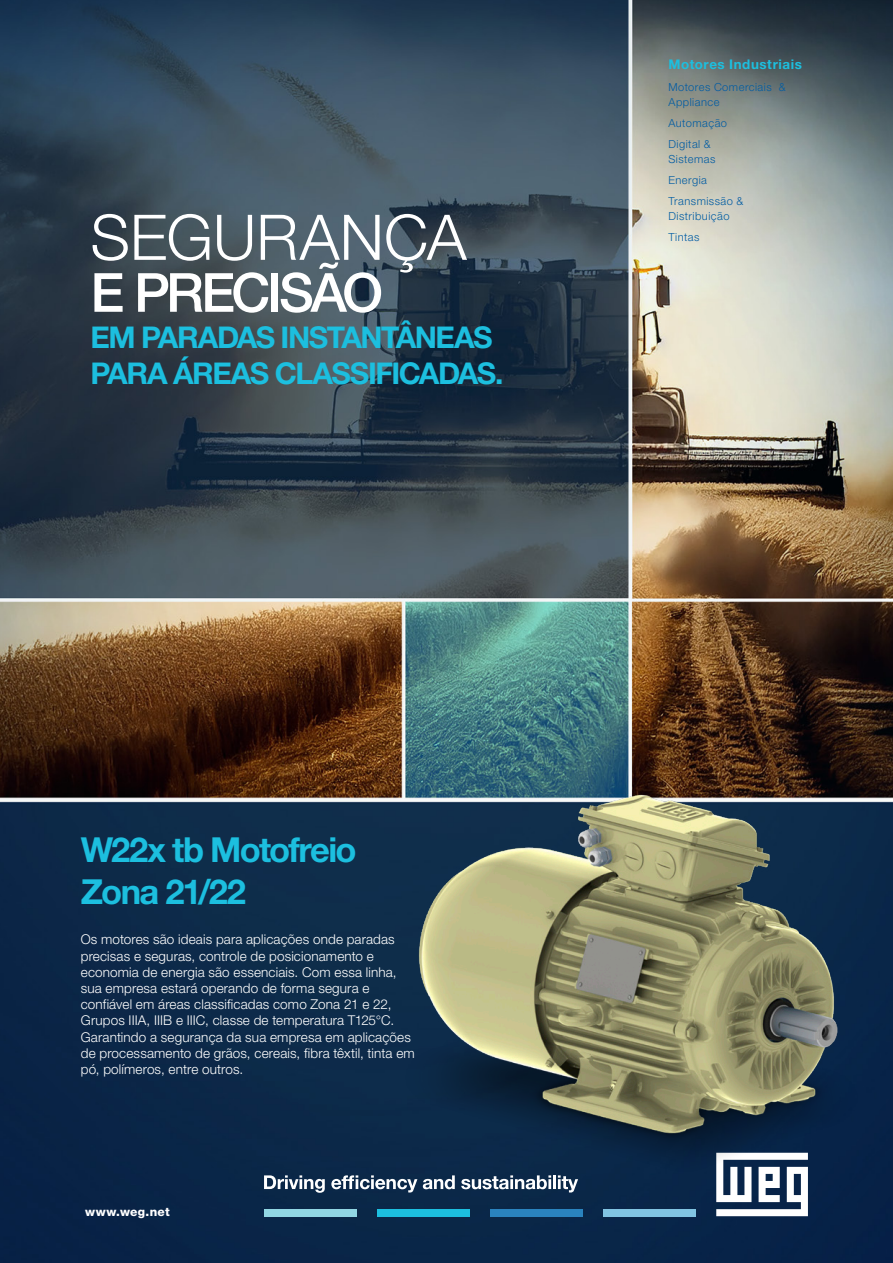
<style>
.page{position:relative;width:893px;height:1263px;background:#fff}
.page>*{position:absolute;margin:0;border:0;box-sizing:border-box;transform-origin:0 0}
.t1{font:300 63px "Helvetica Neue LT Pro";color:#fff}
.t2{font:500 54px "Helvetica Neue LT Pro";letter-spacing:-.06em;color:#fff}
.titulo{font:700 34.5px/41.4px "Helvetica Neue LT Pro";letter-spacing:-.05em;color:#1cbfdf}
.t3{font:700 30px/36px "Helvetica Neue LT Pro";letter-spacing:-.05em;color:#1cbfdf}
.t4{font:300 13.5px/16.2px "Helvetica Neue LT Pro";letter-spacing:.01em;color:#fff}
.t5{font:700 13.35px "Helvetica Neue LT Pro";letter-spacing:.045em;color:#1cbfdf}
.t6{font:800 12px "Helvetica Neue LT Pro";letter-spacing:.03em;color:#fff}
.t7{font:300 11.1px "Helvetica Neue LT Pro";letter-spacing:.04em;color:#015ca3}
</style>
<div class="page">
<img style="left:0;top:0;width:893px;height:1263px">
<svg style="left:716px;top:1196px;width:92px;height:20px"></svg>
<div style="left:264px;top:1209px;width:93px;height:7px;background:#91d6e3"></div>
<div style="left:377px;top:1209px;width:93px;height:7px;background:#1cbfdf"></div>
<div style="left:490px;top:1209px;width:93px;height:7px;background:#2a83be"></div>
<div style="left:603px;top:1209px;width:93px;height:7px;background:#81c4e2"></div>
<svg style="left:264px;top:1175px;width:61px;height:18px"></svg>
<svg style="left:331px;top:1175px;width:66px;height:17px"></svg>
<img style="left:397px;top:723px;width:467px;height:473px">
<p class="t1" style="left:90px;top:199px;width:378px">SEGURANÇA</p>
<p class="t2" style="left:90px;top:260px;width:294px">E PRECISÃO</p>
<p class="t3" style="left:90px;top:318px;width:415px">EM PARADAS INSTANTÂNEAS<br>PARA ÁREAS CLASSIFICADAS.</p>
<p class="t5" style="left:668px;top:56px;width:135px">Motores Industriais</p>
<p class="t7" style="left:668px;top:80px;width:119px">Motores Comerciais &amp;</p>
<p class="t7" style="left:668px;top:95px;width:53px">Appliance</p>
<p class="t7" style="left:668px;top:116px;width:60px">Automação</p>
<p class="t7" style="left:668px;top:137px;width:44px">Digital &amp;</p>
<p class="t7" style="left:668px;top:152px;width:48px">Sistemas</p>
<p class="t7" style="left:668px;top:173px;width:40px">Energia</p>
<p class="t7" style="left:668px;top:194px;width:76px">Transmissão &amp;</p>
<p class="t7" style="left:668px;top:209px;width:63px">Distribuição</p>
<p class="t7" style="left:668px;top:230px;width:32px">Tintas</p>
<p class="titulo" style="left:81px;top:828px;width:277px">W22x tb Motofreio<br>Zona 21/22</p>
<p class="t4" style="left:81px;top:931px;width:336px">Os motores são ideais para aplicações onde paradas precisas e seguras, controle de posicionamento e economia de energia são essenciais. Com essa linha, sua empresa estará operando de forma segura e confiável em áreas classificadas como Zona 21 e 22, Grupos IIIA, IIIB e IIIC, classe de temperatura T125°C.<br>Garantindo a segurança da sua empresa em aplicações de processamento de grãos, cereais, fibra têxtil, tinta em pó, polímeros, entre outros.</p>
<p class="t6" style="left:85px;top:1205px;width:86px">www.weg.net</p>
</div>
